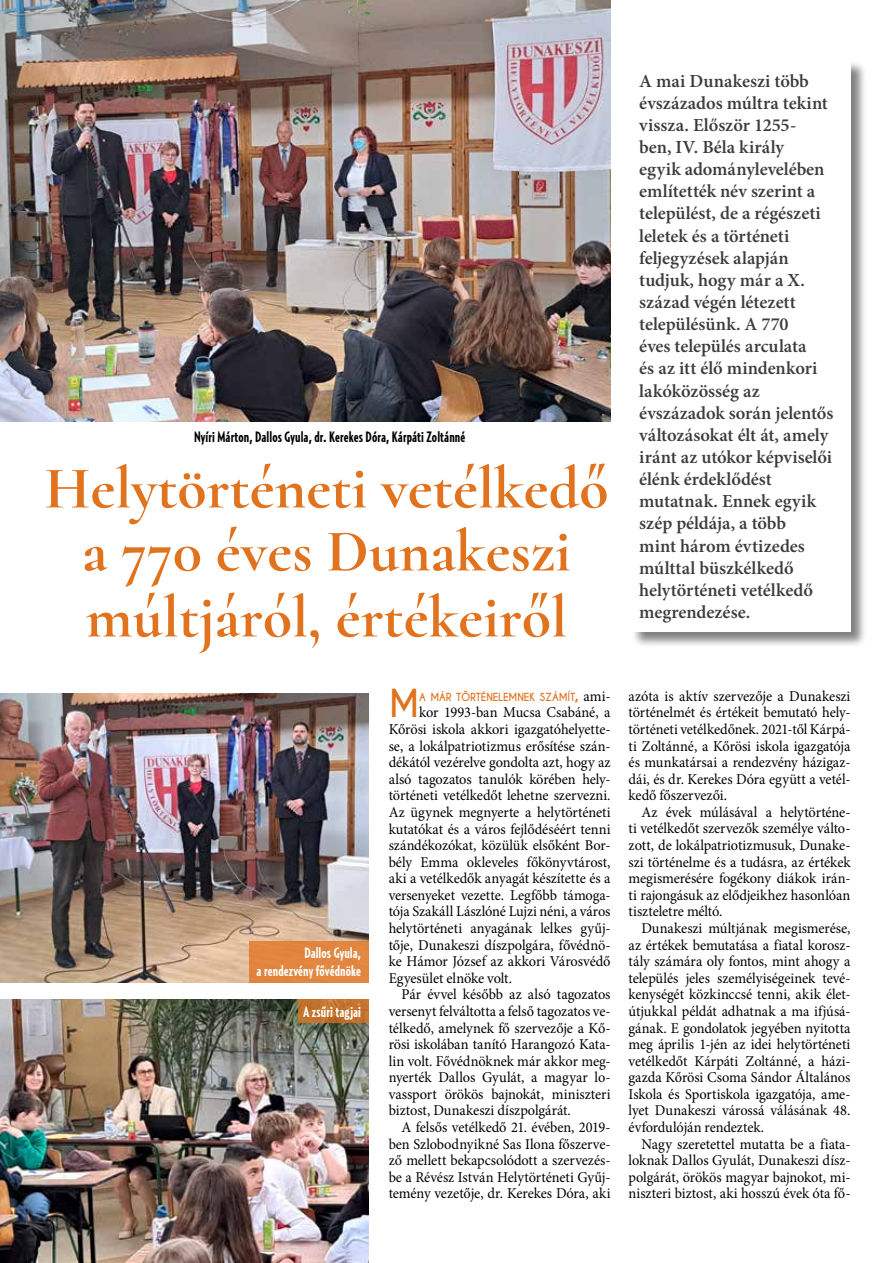
<style>
.page{position:relative;width:893px;height:1263px;background:#fff}
.page>*{position:absolute;margin:0;border:0;box-sizing:border-box;transform-origin:0 0}
.t1{font:300 60px/64.5px "Cormorant";color:#e1721e;text-align:center}
.t2{font:700 36.3px "Caviar Dreams";color:#e1721e;scale:.96 1}
.t3{font:600 18.45px/22.2px "Minion Pro";letter-spacing:-.005em;color:#3c3c3b}
.t4{font:15px/16.6px "Minion Pro";letter-spacing:-.005em;color:#000;text-align:justify;scale:.96 1}
.t5{font:700 extra-condensed 15px "Relay";letter-spacing:.005em;color:#000}
.t6{font:700 extra-condensed 15px/18px "Relay";letter-spacing:.005em;color:#fff;text-align:right}
.t7{font:700 10.5px "Caviar Dreams";letter-spacing:-.015em;color:#e1721e;scale:.96 1}
.s1{font-size:15px}
.s2{font-family:"Minion Pro";font-weight:400;font-size:15px;color:#000}
</style>
<div class="page">
<div style="left:631px;top:60px;width:236px;height:588px;background:#000;opacity:.5"></div>
<div style="left:631px;top:60px;width:219px;height:571px;background:#fff"></div>
<img style="left:0;top:0;width:611px;height:422px">
<img style="left:0;top:694px;width:369px;height:289px">
<img style="left:0;top:999px;width:369px;height:264px">
<svg style="left:298px;top:999px;width:71px;height:23px;background:#c2732e"></svg>
<div style="left:249px;top:942px;width:120px;height:41px;background:#e28640"></div>
<p class="t5" style="left:194px;top:427px;width:273px">Nyíri Márton, Dallos Gyula, dr. Kerekes Dóra, Kárpáti Zoltánné</p>
<h1 class="t1" style="left:45px;top:456px;width:566px">Helytörténeti vetélkedő a 770 éves Dunakeszi múltjáról, értékeiről</h1>
<h2 class="t2" style="left:389px;top:682px;width:34px">M</h2>
<p class="t7" style="left:419px;top:690px;width:201px">A MÁR TÖRTÉNELEM NEK SZÁM ÍT<span class="s1">,</span> <span class="s2">ami-</span></p>
<p class="t4" style="left:389px;top:704px;width:233px;text-indent:30px">kor 1993-ban Mucsa Csabáné, a Kőrösi iskola akkori igazgatóhelyette&shy;se, a lokálpatriotizmus erősítése szán&shy;dékától vezérelve gondolta azt, hogy az alsó tagozatos tanulók körében hely&shy;történeti vetélkedőt lehetne szervezni.<br>Az ügynek megnyerte a helytörténeti kutatókat és a város fejlődéséért tenni szándékozókat, közülük elsőként Bor&shy;bély Emma okleveles főkönyvtárost, aki a vetélkedők anyagát készítette és a versenyeket vezette. Legfőbb támoga&shy;tója Szakáll Lászlóné Lujzi néni, a város helytörténeti anyagának lelkes gyűj&shy;tője, Dunakeszi díszpolgára, fővédnö&shy;ke Hámor József az akkori Városvédő Egyesület elnöke volt.</p>
<p class="t4" style="left:389px;top:986px;width:233px;text-indent:13px">Pár évvel később az alsó tagozatos versenyt felváltotta a felső tagozatos ve&shy;télkedő, amelynek fő szervezője a Kő&shy;rösi iskolában tanító Harangozó Kata&shy;lin volt. Fővédnöknek már akkor meg&shy;nyerték Dallos Gyulát, a magyar lo&shy;vassport örökös bajnokát, miniszteri biztost, Dunakeszi díszpolgárát.</p>
<p class="t4" style="left:389px;top:1119px;width:233px;text-indent:13px">A felsős vetélkedő 21. évében, 2019- ben Szlobodnyikné Sas Ilona főszerve&shy;ző mellett bekapcsolódott a szervezés&shy;be a Révész István Helytörténeti Gyűj&shy;temény vezetője, dr. Kerekes Dóra, aki</p>
<p class="t6" style="left:256px;top:944px;width:106px">Dallos Gyula,<br>a rendezvény fővédnöke</p>
<p class="t6" style="left:303px;top:1003px;width:59px">A zsűri tagjai</p>
<p class="t3" style="left:639px;top:69px;width:196px">A mai Dunakeszi több évszázados múltra tekint vissza. Először 1255-<br>ben, IV. Béla király<br>egyik adománylevelében említették név szerint a települést, de a régészeti leletek és a történeti feljegyzések alapján tudjuk, hogy már a X. század végén létezett településünk. A 770<br>éves település arculata<br>és az itt élő mindenkori lakóközösség az évszázadok során jelentős változásokat élt át, amely iránt az utókor képviselői élénk érdeklődést mutatnak. Ennek egyik szép példája, a több<br>mint három évtizedes múlttal büszkélkedő helytörténeti vetélkedő megrendezése.</p>
<p class="t4" style="left:629px;top:688px;width:233px">azóta is aktív szervezője a Dunakeszi történelmét és értékeit bemutató hely&shy;történeti vetélkedőnek. 2021-től Kárpá&shy;ti Zoltánné, a Kőrösi iskola igazgatója és munkatársai a rendezvény házigaz&shy;dái, és dr. Kerekes Dóra együtt a vetél&shy;kedő főszervezői.</p>
<p class="t4" style="left:629px;top:804px;width:233px;text-indent:13px">Az évek múlásával a helytörténe&shy;ti vetélkedőt szervezők személye válto&shy;zott, de lokálpatriotizmusuk, Dunake&shy;szi történelme és a tudásra, az értékek megismerésére fogékony diákok irán&shy;ti rajongásuk az elődjeikhez hasonlóan tiszteletre méltó.</p>
<p class="t4" style="left:629px;top:920px;width:233px;text-indent:13px">Dunakeszi múltjának megismerése, az értékek bemutatása a fiatal korosz&shy;tály számára oly fontos, mint ahogy a település jeles személyiségeinek tevé&shy;kenységét közkinccsé tenni, akik élet&shy;útjukkal példát adhatnak a ma ifjúsá&shy;gának. E gondolatok jegyében nyitotta meg április 1-jén az idei helytörténeti vetélkedőt Kárpáti Zoltánné, a házi&shy;gazda Kőrösi Csoma Sándor Általános Iskola és Sportiskola igazgatója, ame&shy;lyet Dunakeszi várossá válásának 48. évfordulóján rendeztek.</p>
<p class="t4" style="left:629px;top:1135px;width:233px;text-indent:13px">Nagy szeretettel mutatta be a fiata&shy;loknak Dallos Gyulát, Dunakeszi dísz&shy;polgárát, örökös magyar bajnokot, mi&shy;niszteri biztost, aki hosszú évek óta fő-</p>
</div>
